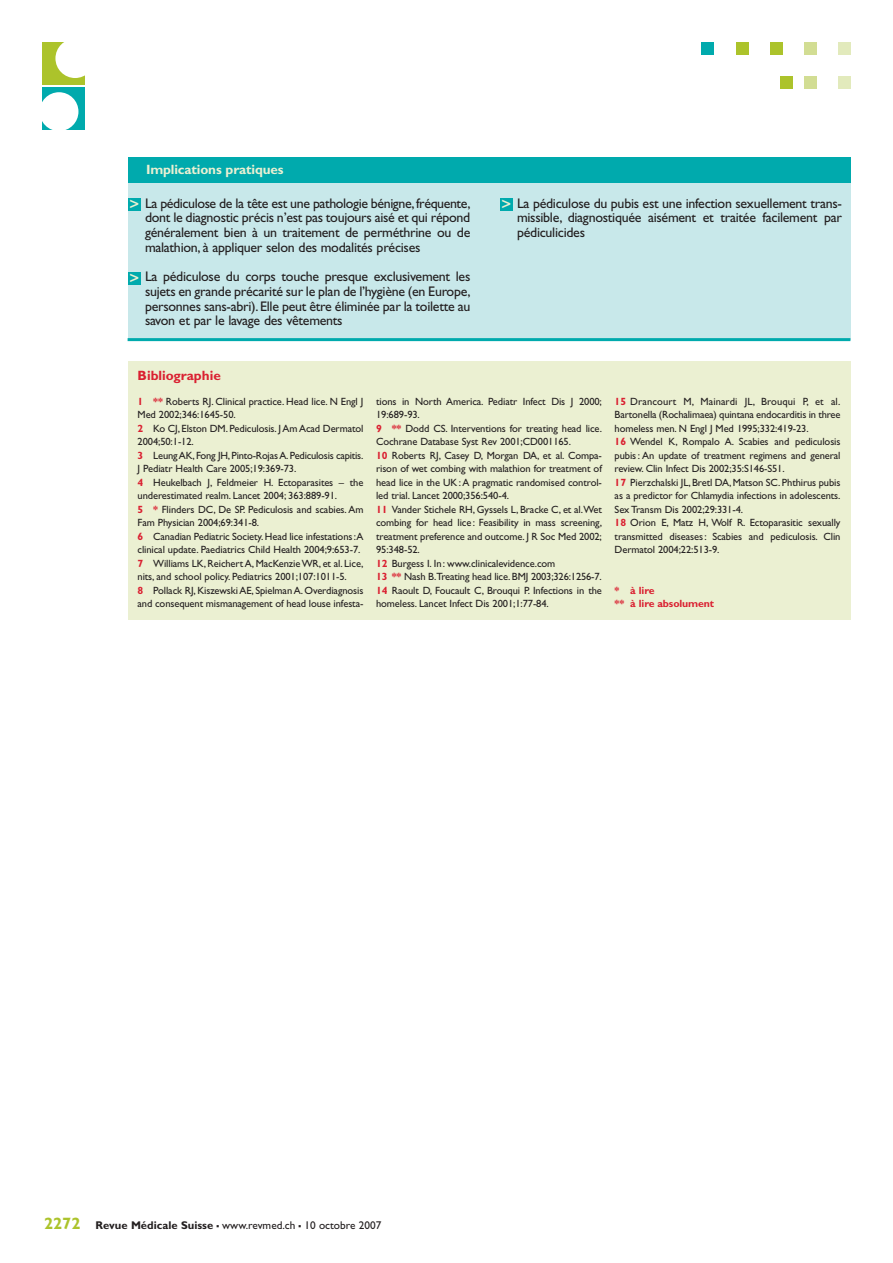
<style>
.page{position:relative;width:893px;height:1263px;background:#fff}
.page>*{position:absolute;margin:0;border:0;box-sizing:border-box;transform-origin:0 0}
.t1{font:16.2px "Insignia";color:#ebf0d2}
.t2{font:13.95px/14.7px "Gill Sans";letter-spacing:-.02em;color:#231f20;text-align:justify}
.t3{font:700 13.5px "Gill Sans";letter-spacing:-.01em;color:#ebf0d2}
.t4{font:700 13.5px "Gill Sans";color:#da2031}
.t5{font:11.25px "Gill Sans";color:#231f20}
.t6{font:10.5px/13.5px "Gill Sans";letter-spacing:-.01em;color:#231f20}
.t7{font:700 10.5px/13.5px "Gill Sans";letter-spacing:-.01em;color:#da2031}
.s1{font-weight:700;color:#da2031}
.s2{font-weight:700;font-size:16.5px;color:#acc32b}
.s3{font-weight:700}
.s4{font-weight:700;font-size:16.5px}
</style>
<div class="page">
<svg style="left:42px;top:42px;width:809px;height:578px"></svg>
<p class="t3" style="left:146px;top:164px;width:139px">Implications pratiques</p>
<h2 class="t2" style="left:145px;top:197px;width:327px">La pédiculose de la tête est une pathologie bénigne,fréquente, dont le diagnostic précis n’est pas toujours aisé et qui répond généralement bien à un traitement de perméthrine ou de malathion, à appliquer selon des modalités précises</h2>
<h2 class="t2" style="left:145px;top:270px;width:327px">La pédiculose du corps touche presque exclusivement les sujets en grande précarité sur le plan de l’hygiène (en Europe, personnes sans-abri).Elle peut être éliminée par la toilette au savon et par le lavage des vêtements</h2>
<h1 class="t1" style="left:130px;top:198px;width:11px">&gt;</h1>
<h2 class="t2" style="left:517px;top:197px;width:326px">La pédiculose du pubis est une infection sexuellement trans&shy;missible, diagnostiquée aisément et traitée facilement par pédiculicides</h2>
<h1 class="t1" style="left:502px;top:198px;width:11px">&gt;</h1>
<h1 class="t1" style="left:130px;top:272px;width:11px">&gt;</h1>
<p class="t4" style="left:138px;top:370px;width:85px">Bibliographie</p>
<p class="t6" style="left:138px;top:395px;width:227px"><span class="s1">1 **</span> Roberts RJ. Clinical practice. Head lice. N Engl J Med 2002;346:1645-50.<br><span class="s1">2</span> Ko CJ, Elston DM. Pediculosis. J Am Acad Dermatol 2004;50:1-12.<br><span class="s1">3</span> Leung AK,Fong JH,Pinto-Rojas A.Pediculosis capitis.<br>J Pediatr Health Care 2005;19:369-73.<br><span class="s1">4</span> Heukelbach J, Feldmeier H. Ectoparasites – the underestimated realm. Lancet 2004; 363:889-91.<br><span class="s1">5 *</span> Flinders DC, De SP. Pediculosis and scabies. Am Fam Physician 2004;69:341-8.<br><span class="s1">6</span> Canadian Pediatric Society.Head lice infestations:A clinical update. Paediatrics Child Health 2004;9:653-7.<br><span class="s1">7</span> Williams LK, Reichert A, MacKenzie WR, et al. Lice, nits, and school policy. Pediatrics 2001;107:1011-5.<br><span class="s1">8</span> Pollack RJ, Kiszewski AE, Spielman A. Overdiagnosis and consequent mismanagement of head louse infesta-</p>
<p class="t6" style="left:376px;top:395px;width:227px">tions in North America. Pediatr Infect Dis J 2000; 19:689-93.<br><span class="s1">9 **</span> Dodd CS. Interventions for treating head lice.<br>Cochrane Database Syst Rev 2001;CD001165.<br><span class="s1">10</span> Roberts RJ, Casey D, Morgan DA, et al. Compa&shy;rison of wet combing with malathion for treatment of head lice in the UK:A pragmatic randomised control&shy;led trial. Lancet 2000;356:540-4.<br><span class="s1">11</span> Vander Stichele RH, Gyssels L, Bracke C, et al.Wet combing for head lice: Feasibility in mass screening, treatment preference and outcome. J R Soc Med 2002; 95:348-52.<br><span class="s1">12</span> Burgess I. In: www.clinicalevidence.com<br><span class="s1">13 **</span> Nash B.Treating head lice. BMJ 2003;326:1256-7.<br><span class="s1">14</span> Raoult D, Foucault C, Brouqui P. Infections in the homeless. Lancet Infect Dis 2001;1:77-84.</p>
<p class="t6" style="left:615px;top:395px;width:227px"><span class="s1">15</span> Drancourt M, Mainardi JL, Brouqui P, et al.<br>Bartonella (Rochalimaea) quintana endocarditis in three homeless men. N Engl J Med 1995;332:419-23.<br><span class="s1">16</span> Wendel K, Rompalo A. Scabies and pediculosis pubis: An update of treatment regimens and general review. Clin Infect Dis 2002;35:S146-S51.<br><span class="s1">17</span> Pierzchalski JL,Bretl DA,Matson SC.Phthirus pubis as a predictor for Chlamydia infections in adolescents.<br>Sex Transm Dis 2002;29:331-4.<br><span class="s1">18</span> Orion E, Matz H, Wolf R. Ectoparasitic sexually transmitted diseases: Scabies and pediculosis. Clin Dermatol 2004;22:513-9.</p>
<p class="t7" style="left:615px;top:584px;width:101px">* à lire<br>** à lire absolument</p>
<p class="t5" style="left:44px;top:1221px;width:339px"><span class="s2">2272</span> <span class="s3">Revue Médicale Suisse</span> <span class="s4">–</span> www.revmed.ch <span class="s4">–</span> 10 octobre 2007</p>
</div>
